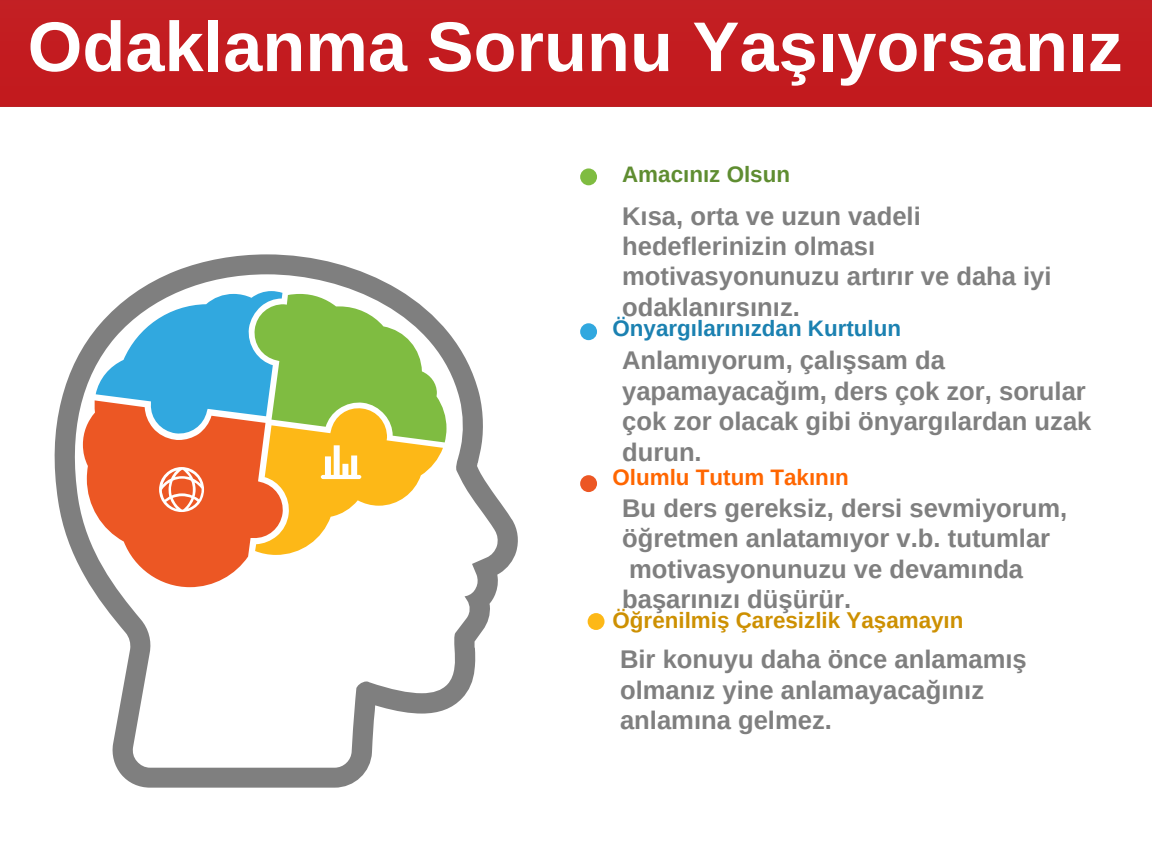
<style>
.page{position:relative;width:1152px;height:864px;background:#fff}
.page>*{position:absolute;margin:0;border:0;box-sizing:border-box;transform-origin:0 0}
.t1{font:700 70.35px "Arimo";color:#fff}
.t2{font:700 25.65px/30.3px "Arimo";color:#7f7f7f}
.t3{font:700 22.35px "Arimo";color:#cd9002}
.t4{font:700 22.35px "Arimo";color:#1b81b1}
.t5{font:700 22.35px "Arimo";color:#f60}
.t6{font:700 22.35px "Arimo";color:#5f8d31}
</style>
<div class="page">
<svg style="left:54px;top:254px;width:464px;height:534px"></svg>
<div style="left:580px;top:168px;width:17px;height:17px;background:#7fbc41;border-radius:50%"></div>
<div style="left:580px;top:323px;width:17px;height:17px;background:#31a8df;border-radius:50%"></div>
<div style="left:580px;top:475px;width:17px;height:17px;background:#ec5724;border-radius:50%"></div>
<div style="left:588px;top:613px;width:17px;height:17px;background:#fdb817;border-radius:50%"></div>
<svg style="left:83px;top:291px;width:363px;height:296px"></svg>
<div style="left:0;top:0;width:1152px;height:106px;background:#c31b20"></div>
<h1 class="t1" style="left:28px;top:-2px;width:1097px">Odaklanma Sorunu Yaşıyorsanız</h1>
<p class="t6" style="left:622px;top:159px;width:169px">Amacınız Olsun</p>
<p class="t2" style="left:622px;top:201px;width:431px">Kısa, orta ve uzun vadeli hedeflerinizin olması motivasyonunuzu artırır ve daha iyi odaklanırsınız.</p>
<p class="t4" style="left:613px;top:313px;width:290px">Önyargılarınızdan Kurtulun</p>
<p class="t2" style="left:622px;top:346px;width:471px">Anlamıyorum, çalışsam da yapamayacağım, ders çok zor, sorular çok zor olacak gibi önyargılardan uzak durun.</p>
<p class="t5" style="left:613px;top:462px;width:238px">Olumlu Tutum Takının</p>
<p class="t2" style="left:622px;top:493px;width:447px">Bu ders gereksiz, dersi sevmiyorum, öğretmen anlatamıyor v.b. tutumlar motivasyonunuzu ve devamında başarınızı düşürür.</p>
<p class="t3" style="left:613px;top:605px;width:353px">Öğrenilmiş Çaresizlik Yaşamayın</p>
<p class="t2" style="left:620px;top:645px;width:408px">Bir konuyu daha önce anlamamış olmanız yine anlamayacağınız anlamına gelmez.</p>
</div>
